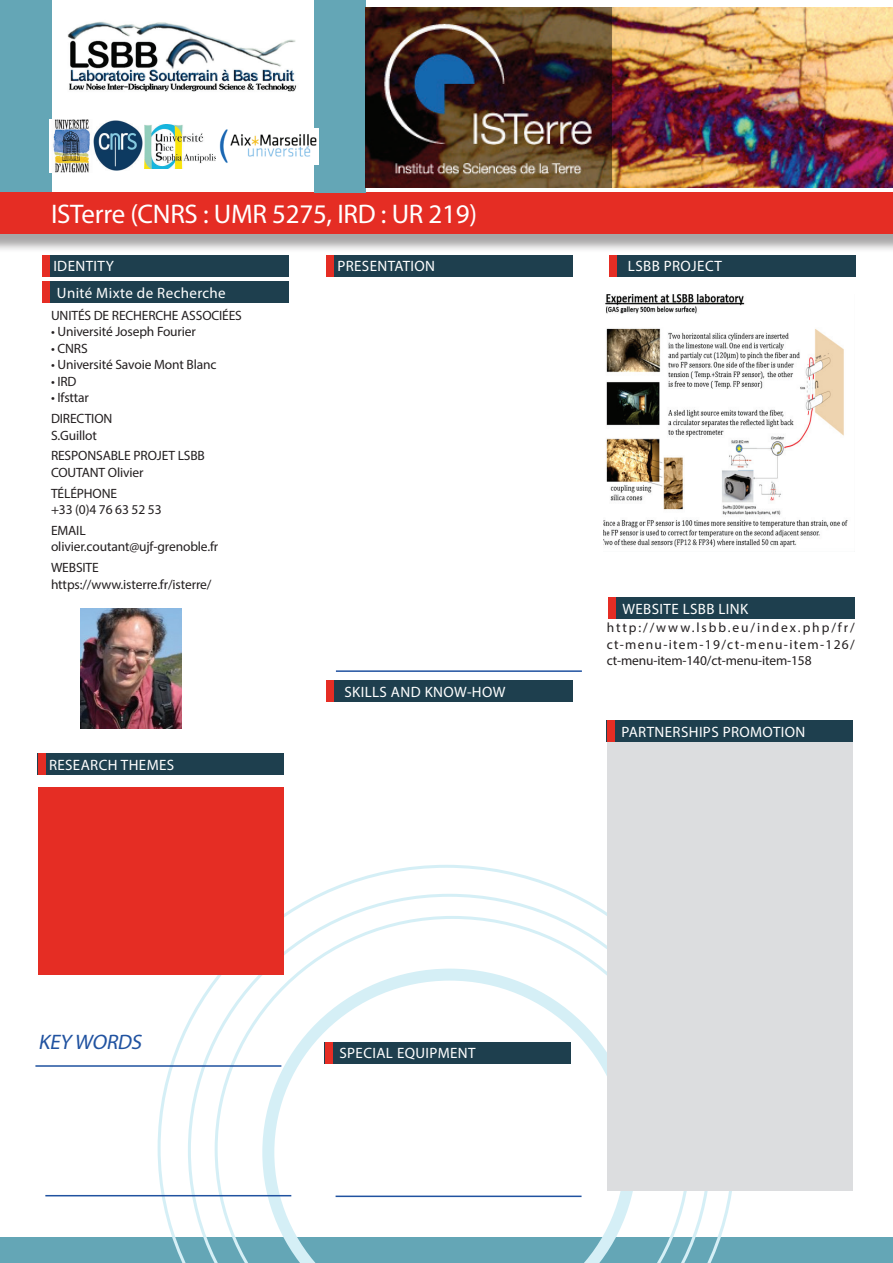
<style>
.page{position:relative;width:893px;height:1263px;background:#fff}
.page>*{position:absolute;margin:0;border:0;box-sizing:border-box;transform-origin:0 0}
.t1{font:27px "Myriad Pro";letter-spacing:-.01em;color:#fff}
.t2{font:italic 21px "Myriad Pro";color:#2052a0}
.t3{font:15px/26.5px "Myriad Pro";letter-spacing:.025em;color:#fff}
.t4{font:13.5px/20.7px "Myriad Pro";letter-spacing:-.01em;color:#231f20}
</style>
<div class="page">
<div style="left:0;top:195px;width:893px;height:58px;background:#231f20;opacity:.4"></div>
<div style="left:0;top:192px;width:893px;height:42px;background:#e52d24"></div>
<div style="left:42px;top:255px;width:247px;height:21px;background:#1e3f4e"></div>
<div style="left:42px;top:255px;width:8px;height:21px;background:#e52d24"></div>
<div style="left:42px;top:282px;width:247px;height:21px;background:#1e3f4e"></div>
<div style="left:42px;top:282px;width:8px;height:21px;background:#e52d24"></div>
<div style="left:326px;top:255px;width:247px;height:21px;background:#1e3f4e"></div>
<div style="left:326px;top:255px;width:8px;height:21px;background:#e52d24"></div>
<div style="left:0;top:1237px;width:893px;height:26px;background:#64a6b6"></div>
<svg style="left:158px;top:865px;width:574px;height:398px"></svg>
<svg style="left:188px;top:894px;width:523px;height:369px"></svg>
<svg style="left:215px;top:916px;width:475px;height:347px"></svg>
<div style="left:609px;top:255px;width:247px;height:21px;background:#1e3f4e"></div>
<div style="left:609px;top:255px;width:8px;height:21px;background:#e52d24"></div>
<div style="left:607px;top:741px;width:246px;height:450px;background:#dcdddf"></div>
<div style="left:38px;top:787px;width:246px;height:187px;background:#e52d24"></div>
<hr style="left:45px;top:1195px;width:246px;height:1px;background:#2052a0">
<hr style="left:336px;top:1195px;width:245px;height:2px;background:#2052a0">
<hr style="left:336px;top:670px;width:246px;height:2px;background:#2052a0">
<hr style="left:35px;top:1065px;width:246px;height:2px;background:#2052a0">
<div style="left:326px;top:680px;width:247px;height:22px;background:#1e3f4e"></div>
<div style="left:326px;top:680px;width:8px;height:22px;background:#e52d24"></div>
<div style="left:607px;top:721px;width:246px;height:21px;background:#1e3f4e"></div>
<div style="left:607px;top:721px;width:7px;height:21px;background:#e52d24"></div>
<div style="left:38px;top:754px;width:246px;height:21px;background:#1e3f4e"></div>
<div style="left:38px;top:754px;width:7px;height:21px;background:#e52d24"></div>
<div style="left:608px;top:597px;width:247px;height:22px;background:#1e3f4e"></div>
<div style="left:608px;top:597px;width:8px;height:22px;background:#e52d24"></div>
<div style="left:0;top:0;width:51px;height:192px;background:#64a6b6"></div>
<div style="left:315px;top:0;width:51px;height:193px;background:#64a6b6"></div>
<img style="left:67px;top:21px;width:230px;height:71px">
<img style="left:50px;top:119px;width:40px;height:54px">
<img style="left:93px;top:121px;width:50px;height:49px">
<img style="left:145px;top:124px;width:70px;height:45px">
<img style="left:219px;top:128px;width:100px;height:37px">
<img style="left:366px;top:8px;width:527px;height:179px">
<img style="left:81px;top:609px;width:100px;height:120px">
<img style="left:604px;top:294px;width:244px;height:253px">
<div style="left:325px;top:1042px;width:246px;height:21px;background:#1e3f4e"></div>
<div style="left:325px;top:1042px;width:8px;height:21px;background:#e52d24"></div>
<h1 class="t1" style="left:51px;top:197px;width:428px">ISTerre (CNRS : UMR 5275, IRD : UR 219)</h1>
<p class="t3" style="left:53px;top:253px;width:174px">IDENTITY<br>Unité Mixte de Recherche</p>
<p class="t3" style="left:337px;top:253px;width:99px">PRESENTATION</p>
<p class="t3" style="left:628px;top:253px;width:95px">LSBB PROJECT</p>
<p class="t4" style="left:51px;top:305px;width:192px">UNITÉS DE RECHERCHE ASSOCIÉES</p>
<p class="t4" style="left:51px;top:321px;width:146px">• Université Joseph Fourier</p>
<p class="t4" style="left:51px;top:338px;width:38px">• CNRS</p>
<p class="t4" style="left:51px;top:354px;width:167px">• Université Savoie Mont Blanc</p>
<p class="t4" style="left:51px;top:371px;width:27px">• IRD</p>
<p class="t4" style="left:51px;top:387px;width:63px">• Ifsttar<br>DIRECTION</p>
<p class="t4" style="left:51px;top:424px;width:155px">S.Guillot<br>RESPONSABLE PROJET LSBB</p>
<p class="t4" style="left:51px;top:462px;width:94px">COUTANT Olivier<br>TÉLÉPHONE</p>
<p class="t4" style="left:51px;top:499px;width:112px">+33 (0)4 76 63 52 53<br>EMAIL</p>
<p class="t4" style="left:51px;top:536px;width:169px">olivier.coutant@ujf-grenoble.fr<br>WEBSITE</p>
<p class="t4" style="left:51px;top:573px;width:162px">https://www.isterre.fr/isterre/</p>
<p class="t3" style="left:49px;top:751px;width:127px">RESEARCH THEMES</p>
<p class="t3" style="left:344px;top:678px;width:163px">SKILLS AND KNOW-HOW</p>
<p class="t3" style="left:622px;top:595px;width:127px">WEBSITE LSBB LINK</p>
<p class="t4" style="left:607px;top:619px;width:250px;line-height:16.5px;text-align:justify">http://www.lsbb.eu/index.php/fr/ ct-menu-item-19/ct-menu-item-126/ ct-menu-item-140/ct-menu-item-158</p>
<p class="t3" style="left:622px;top:718px;width:185px">PARTNERSHIPS PROMOTION</p>
<h2 class="t2" style="left:38px;top:1029px;width:109px">KEY WORDS</h2>
<p class="t3" style="left:339px;top:1039px;width:138px">SPECIAL EQUIPMENT</p>
</div>
